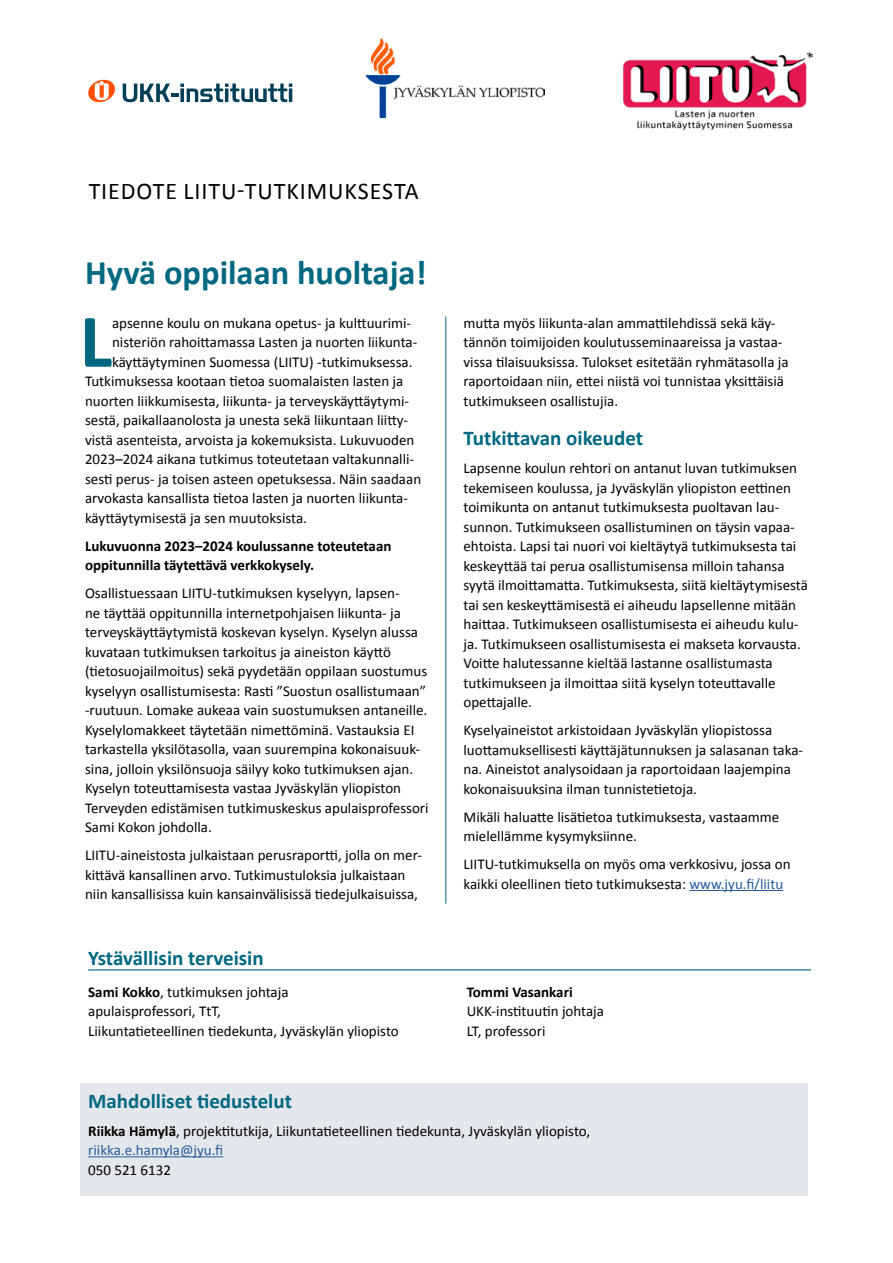
<style>
.page{position:relative;width:893px;height:1263px;background:#fff}
.page>*{position:absolute;margin:0;border:0;box-sizing:border-box;transform-origin:0 0}
.leipis{font:700 76.5px "Calibri";color:#006881}
.ots{font:700 34.5px "Calibri";color:#006881}
.leipis-2{font:24px "Calibri";letter-spacing:.04em;color:#000}
.ots2{font:700 21px "Calibri";color:#006881}
.leipis-3{font:15px/19.5px "Calibri";color:#000}
.leipis-4{font:700 15px/19.5px "Calibri";color:#000}
.s1{font-weight:700}
.s2{color:#275b9b}
</style>
<div class="page">
<div style="left:81px;top:1083px;width:727px;height:113px;background:#e4e7ec"></div>
<svg style="left:88px;top:80px;width:27px;height:22px"></svg>
<svg style="left:123px;top:84px;width:169px;height:18px"></svg>
<hr style="left:445px;top:316px;width:1px;height:588px;background:#006881">
<img style="left:366px;top:38px;width:178px;height:80px">
<img style="left:623px;top:52px;width:189px;height:78px">
<hr style="left:689px;top:890px;width:94px;height:1px;background:#275b9b">
<hr style="left:88px;top:969px;width:723px;height:1px;background:#006881">
<hr style="left:88px;top:1156px;width:135px;height:1px;background:#275b9b">
<p class="leipis-2" style="left:89px;top:176px;width:331px">TIEDOTE LIITU-TUTKIMUKSESTA</p>
<p class="ots" style="left:85px;top:250px;width:343px">Hyvä oppilaan huoltaja!</p>
<p class="leipis" style="left:80px;top:292px;width:34px">L</p>
<p class="leipis-3" style="left:112px;top:313px;width:301px">apsenne koulu on mukana opetus- ja kulttuurimi-</p>
<p class="leipis-3" style="left:112px;top:332px;width:307px">nisteriön rahoittamassa Lasten ja nuorten liikunta-</p>
<p class="leipis-3" style="left:112px;top:352px;width:302px">käyttäytyminen Suomessa (LIITU) -tutkimuksessa.</p>
<p class="leipis-3" style="left:85px;top:371px;width:320px">Tutkimuksessa kootaan tietoa suomalaisten lasten ja</p>
<p class="leipis-3" style="left:85px;top:391px;width:325px">nuorten liikkumisesta, liikunta- ja terveyskäyttäytymi-</p>
<p class="leipis-3" style="left:85px;top:410px;width:324px">sestä, paikallaanolosta ja unesta sekä liikuntaan liitty-</p>
<p class="leipis-3" style="left:85px;top:430px;width:331px">vistä asenteista, arvoista ja kokemuksista. Lukuvuoden</p>
<p class="leipis-3" style="left:85px;top:449px;width:331px">2023–2024 aikana tutkimus toteutetaan valtakunnalli-</p>
<p class="leipis-3" style="left:85px;top:469px;width:338px">sesti perus- ja toisen asteen opetuksessa. Näin saadaan</p>
<p class="leipis-3" style="left:85px;top:488px;width:324px">arvokasta kansallista tietoa lasten ja nuorten liikunta-</p>
<p class="leipis-3" style="left:85px;top:508px;width:223px">käyttäytymisestä ja sen muutoksista.</p>
<p class="leipis-4" style="left:85px;top:536px;width:308px">Lukuvuonna 2023–2024 koulussanne toteutetaan oppitunnilla täytettävä verkkokysely.</p>
<p class="leipis-3" style="left:85px;top:583px;width:345px">Osallistuessaan LIITU-tutkimuksen kyselyyn, lapsen-<br>ne täyttää oppitunnilla internetpohjaisen liikunta- ja terveyskäyttäytymistä koskevan kyselyn. Kyselyn alussa kuvataan tutkimuksen tarkoitus ja aineiston käyttö (tietosuojailmoitus) sekä pyydetään oppilaan suostumus kyselyyn osallistumisesta: Rasti ”Suostun osallistumaan” -ruutuun. Lomake aukeaa vain suostumuksen antaneille.<br>Kyselylomakkeet täytetään nimettöminä. Vastauksia EI tarkastella yksilötasolla, vaan suurempina kokonaisuuk&shy;sina, jolloin yksilönsuoja säilyy koko tutkimuksen ajan.<br>Kyselyn toteuttamisesta vastaa Jyväskylän yliopiston Terveyden edistämisen tutkimuskeskus apulaisprofessori Sami Kokon johdolla.</p>
<p class="leipis-3" style="left:85px;top:846px;width:339px">LIITU-aineistosta julkaistaan perusraportti, jolla on mer&shy;kittävä kansallinen arvo. Tutkimustuloksia julkaistaan niin kansallisissa kuin kansainvälisissä tiedejulkaisuissa,</p>
<p class="ots2" style="left:88px;top:945px;width:177px">Ystävällisin terveisin</p>
<p class="leipis-3" style="left:88px;top:982px;width:202px"><span class="s1">Sami Kokko</span>, tutkimuksen johtaja</p>
<p class="leipis-3" style="left:88px;top:1002px;width:134px">apulaisprofessori, TtT,</p>
<p class="leipis-3" style="left:88px;top:1021px;width:312px">Liikuntatieteellinen tiedekunta, Jyväskylän yliopisto</p>
<p class="leipis-3" style="left:463px;top:313px;width:327px">mutta myös liikunta-alan ammattilehdissä sekä käy&shy;tännön toimijoiden koulutusseminaareissa ja vastaa&shy;vissa tilaisuuksissa. Tulokset esitetään ryhmätasolla ja raportoidaan niin, ettei niistä voi tunnistaa yksittäisiä tutkimukseen osallistujia.</p>
<p class="ots2" style="left:463px;top:425px;width:181px">Tutkittavan oikeudet</p>
<p class="leipis-3" style="left:463px;top:459px;width:346px">Lapsenne koulun rehtori on antanut luvan tutkimuksen tekemiseen koulussa, ja Jyväskylän yliopiston eettinen toimikunta on antanut tutkimuksesta puoltavan lau&shy;sunnon. Tutkimukseen osallistuminen on täysin vapaa&shy;ehtoista. Lapsi tai nuori voi kieltäytyä tutkimuksesta tai keskeyttää tai perua osallistumisensa milloin tahansa syytä ilmoittamatta. Tutkimuksesta, siitä kieltäytymisestä tai sen keskeyttämisestä ei aiheudu lapsellenne mitään haittaa. Tutkimukseen osallistumisesta ei aiheudu kulu&shy;ja. Tutkimukseen osallistumisesta ei makseta korvausta.<br>Voitte halutessanne kieltää lastanne osallistumasta tutkimukseen ja ilmoittaa siitä kyselyn toteuttavalle opettajalle.</p>
<p class="leipis-3" style="left:463px;top:721px;width:341px">Kyselyaineistot arkistoidaan Jyväskylän yliopistossa luottamuksellisesti käyttäjätunnuksen ja salasanan taka&shy;na. Aineistot analysoidaan ja raportoidaan laajempina kokonaisuuksina ilman tunnistetietoja.</p>
<p class="leipis-3" style="left:463px;top:807px;width:317px">Mikäli haluatte lisätietoa tutkimuksesta, vastaamme mielellämme kysymyksiinne.</p>
<p class="leipis-3" style="left:463px;top:855px;width:329px">LIITU-tutkimuksella on myös oma verkkosivu, jossa on kaikki oleellinen tieto tutkimuksesta: <span class="s2">www.jyu.fi/liitu</span></p>
<p class="leipis-4" style="left:467px;top:982px;width:108px">Tommi Vasankari</p>
<p class="leipis-3" style="left:467px;top:1002px;width:139px">UKK-instituutin johtaja</p>
<p class="leipis-3" style="left:467px;top:1021px;width:80px">LT, professori</p>
<p class="ots2" style="left:88px;top:1087px;width:205px">Mahdolliset tiedustelut</p>
<p class="leipis-3" style="left:88px;top:1121px;width:504px"><span class="s1">Riikka Hämylä</span>, projektitutkija, Liikuntatieteellinen tiedekunta, Jyväskylän yliopisto, <span class="s2">riikka.e.hamyla@jyu.fi<br></span>050 521 6132</p>
</div>
